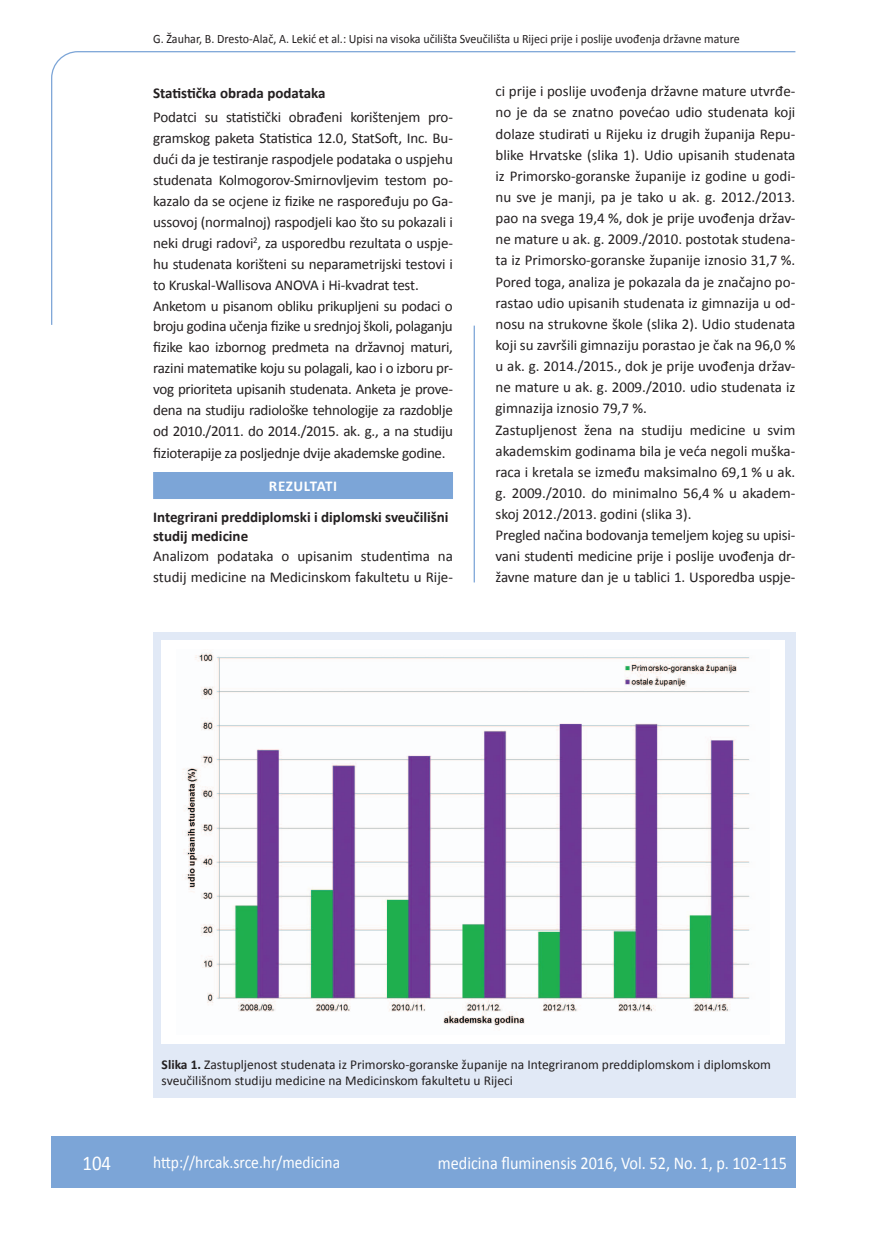
<style>
.page{position:relative;width:872px;height:1234px;background:#fff}
.page>*{position:absolute;margin:0;border:0;box-sizing:border-box;transform-origin:0 0}
.t1{font:21px "Calibri";color:#fff;scale:.9 1}
.t2{font:18px "Calibri";color:#fff;scale:.9 1}
.t3{font:17.25px "Calibri";color:#fff;scale:.9 1}
.t4{font:15px/21.1px "Calibri";letter-spacing:-.01em;color:#231f20}
.t5{font:700 15px/19.8px "Calibri";color:#231f20}
.t6{font:700 15px "Calibri";letter-spacing:.035em;color:#fff}
.t7{font:13.5px/16.5px "Calibri";color:#231f20}
.t8{font:12.75px "Calibri";color:#231f20;scale:.94 1}
.s1{font-weight:700}
</style>
<div class="page">
<svg style="left:51px;top:51px;width:745px;height:274px"></svg>
<hr style="left:473px;top:325px;width:2px;height:257px;background:#7ca5d7">
<div style="left:51px;top:1135px;width:744px;height:51px;background:#7ca5d7"></div>
<div style="left:153px;top:472px;width:300px;height:27px;background:#7ca5d7"></div>
<div style="left:153px;top:631px;width:642px;height:466px;background:#e1e9f6"></div>
<div style="left:162px;top:640px;width:622px;height:403px;background:#fff"></div>
<img style="left:183px;top:653px;width:567px;height:374px">
<p class="t8" style="left:153px;top:30px;width:625px">G. Žauhar, B. Dresto-Alač, A. Lekić et al.: Upisi na visoka učilišta Sveučilišta u Rijeci prije i poslije uvođenja državne mature</p>
<p class="t5" style="left:153px;top:82px;width:174px">Statistička obrada podataka</p>
<p class="t4" style="left:153px;top:105px;width:301px">Podatci su statistički obrađeni korištenjem pro&shy;gramskog paketa Statistica 12.0, StatSoft, Inc. Bu&shy;dući da je testiranje raspodjele podataka o uspjehu studenata Kolmogorov-Smirnovljevim testom po&shy;kazalo da se ocjene iz fizike ne raspoređuju po Ga&shy;ussovoj (normalnoj) raspodjeli kao što su pokazali i neki drugi radovi<sup>2</sup>, za usporedbu rezultata o uspje&shy;hu studenata korišteni su neparametrijski testovi i to Kruskal-Wallisova ANOVA i Hi-kvadrat test.<br>Anketom u pisanom obliku prikupljeni su podaci o broju godina učenja fizike u srednjoj školi, polaganju fizike kao izbornog predmeta na državnoj maturi, razini matematike koju su polagali, kao i o izboru pr&shy;vog prioriteta upisanih studenata. Anketa je prove&shy;dena na studiju radiološke tehnologije za razdoblje od 2010./2011. do 2014./2015. ak. g., a na studiju fizioterapije za posljednje dvije akademske godine.</p>
<p class="t6" style="left:269px;top:476px;width:70px">REZULTATI</p>
<p class="t5" style="left:153px;top:506px;width:297px">Integrirani preddiplomski i diplomski sveučilišni studij medicine</p>
<p class="t4" style="left:153px;top:544px;width:301px">Analizom podataka o upisanim studentima na studij medicine na Medicinskom fakultetu u Rije-</p>
<p class="t4" style="left:495px;top:80px;width:301px">ci prije i poslije uvođenja državne mature utvrđe&shy;no je da se znatno povećao udio studenata koji dolaze studirati u Rijeku iz drugih županija Repu&shy;blike Hrvatske (slika 1). Udio upisanih studenata iz Primorsko-goranske županije iz godine u godi&shy;nu sve je manji, pa je tako u ak. g. 2012./2013. pao na svega 19,4 %, dok je prije uvođenja držav&shy;ne mature u ak. g. 2009./2010. postotak studena&shy;ta iz Primorsko-goranske županije iznosio 31,7 %.<br>Pored toga, analiza je pokazala da je značajno po&shy;rastao udio upisanih studenata iz gimnazija u od&shy;nosu na strukovne škole (slika 2). Udio studenata koji su završili gimnaziju porastao je čak na 96,0 % u ak. g. 2014./2015., dok je prije uvođenja držav&shy;ne mature u ak. g. 2009./2010. udio studenata iz gimnazija iznosio 79,7 %.<br>Zastupljenost žena na studiju medicine u svim akademskim godinama bila je veća negoli muška&shy;raca i kretala se između maksimalno 69,1 % u ak. g. 2009./2010. do minimalno 56,4 % u akadem&shy;skoj 2012./2013. godini (slika 3).<br>Pregled načina bodovanja temeljem kojeg su upisi&shy;vani studenti medicine prije i poslije uvođenja dr&shy;žavne mature dan je u tablici 1. Usporedba uspje-</p>
<p class="t7" style="left:162px;top:1055px;width:611px"><span class="s1">Slika 1.</span> Zastupljenost studenata iz Primorsko-goranske županije na Integriranom preddiplomskom i diplomskom sveučilišnom studiju medicine na Medicinskom fakultetu u Rijeci</p>
<h1 class="t1" style="left:82px;top:1149px;width:33px">104</h1>
<p class="t3" style="left:153px;top:1150px;width:209px">http://hrcak.srce.hr/medicina</p>
<p class="t2" style="left:438px;top:1151px;width:389px">medicina fluminensis 2016, Vol. 52, No. 1, p. 102-115</p>
</div>
